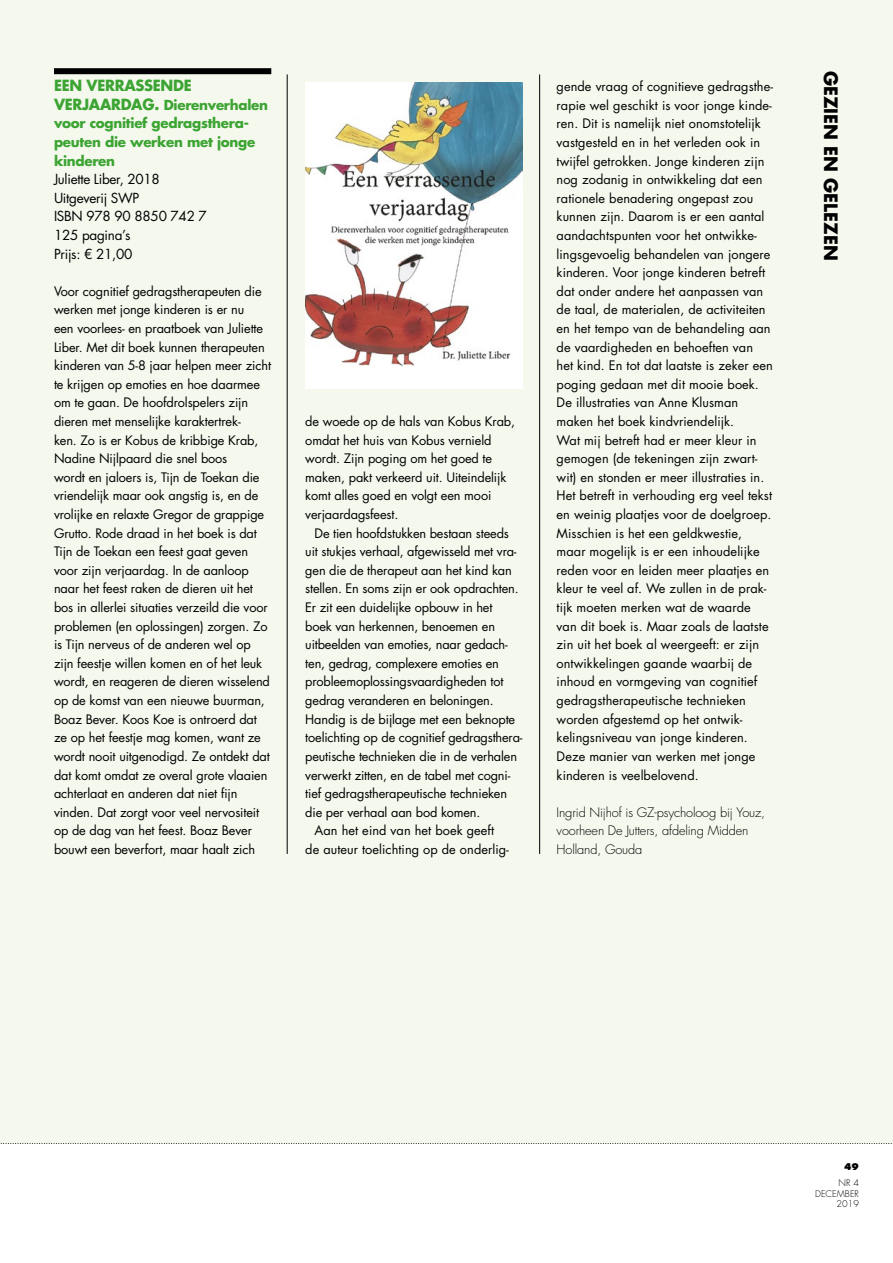
<style>
.page{position:relative;width:893px;height:1263px;background:#fff}
.page>*{position:absolute;margin:0;border:0;box-sizing:border-box;transform-origin:0 0}
.Category_rubrieknaam{font:700 18px "Futura Std";color:#000}
.Title_kop_met_balk{font:700 15px "Futura Std";letter-spacing:-.02em;color:#3ca432}
.Title_kop_met_balk-2{font:700 13.5px/18.6px "Futura Std";letter-spacing:-.02em;color:#3ca432}
.Para_boekinfo{font:13.5px "Futura Std";letter-spacing:-.02em;color:#000}
.Para_body{font:12.75px/18.6px "Futura Std";letter-spacing:-.01em;color:#000}
.Author_auteur{font:300 12.75px/18.6px "Futura Std";letter-spacing:-.01em;color:#000}
.NoXML_voetregel-rech{font:300 9px "Futura Std";color:#000}
.NoXML_paginacijfer{font:800 9px "Futura Std";color:#000}
.s1{font-size:15px}
</style>
<div class="page">
<div style="left:0;top:0;width:893px;height:1143px;background:#f4f8ed"></div>
<svg style="left:0;top:1143px;width:893px;height:1px"></svg>
<div style="left:54px;top:68px;width:217px;height:6px;background:#000"></div>
<div style="left:305px;top:82px;width:218px;height:307px;background:#fff"></div>
<img style="left:305px;top:82px;width:217px;height:285px">
<hr style="left:539px;top:74px;width:1px;height:780px;background:#000">
<hr style="left:287px;top:74px;width:1px;height:780px;background:#000">
<p class="Title_kop_met_balk" style="left:54px;top:76px;width:139px">EEN VERRASSENDE</p>
<p class="Title_kop_met_balk-2" style="left:54px;top:95px;width:216px"><span class="s1">VERJAARDAG.</span> Dierenverhalen voor cognitief gedragsthera&shy;peuten die werken met jonge kinderen</p>
<p class="Para_boekinfo" style="left:54px;top:171px;width:107px">Juliette Liber, 2018</p>
<p class="Para_boekinfo" style="left:54px;top:189px;width:87px">Uitgeverij SWP</p>
<p class="Para_boekinfo" style="left:54px;top:208px;width:154px">ISBN 978 90 8850 742 7</p>
<p class="Para_boekinfo" style="left:54px;top:226px;width:78px">125 pagina’s</p>
<p class="Para_boekinfo" style="left:54px;top:245px;width:80px">Prijs: € 21,00</p>
<p class="Para_body" style="left:54px;top:282px;width:219px">Voor cognitief gedragstherapeuten die werken met jonge kinderen is er nu<br>een voorlees- en praatboek van Juliette Liber. Met dit boek kunnen therapeuten kinderen van 5-8 jaar helpen meer zicht te krijgen op emoties en hoe daarmee om te gaan. De hoofdrolspelers zijn dieren met menselijke karaktertrek-<br>ken. Zo is er Kobus de kribbige Krab, Nadine Nijlpaard die snel boos<br>wordt en jaloers is, Tijn de Toekan die vriendelijk maar ook angstig is, en de vrolijke en relaxte Gregor de grappige Grutto. Rode draad in het boek is dat Tijn de Toekan een feest gaat geven voor zijn verjaardag. In de aanloop naar het feest raken de dieren uit het bos in allerlei situaties verzeild die voor problemen (en oplossingen) zorgen. Zo is Tijn nerveus of de anderen wel op zijn feestje willen komen en of het leuk wordt, en reageren de dieren wisselend op de komst van een nieuwe buurman, Boaz Bever. Koos Koe is ontroerd dat ze op het feestje mag komen, want ze wordt nooit uitgenodigd. Ze ontdekt dat dat komt omdat ze overal grote vlaaien achterlaat en anderen dat niet fijn vinden. Dat zorgt voor veel nervositeit op de dag van het feest. Boaz Bever bouwt een beverfort, maar haalt zich</p>
<p class="Para_body" style="left:305px;top:412px;width:211px">de woede op de hals van Kobus Krab, omdat het huis van Kobus vernield wordt. Zijn poging om het goed te maken, pakt verkeerd uit. Uiteindelijk komt alles goed en volgt een mooi verjaardagsfeest.</p>
<p class="Para_body" style="left:305px;top:524px;width:219px;text-indent:9px">De tien hoofdstukken bestaan steeds uit stukjes verhaal, afgewisseld met vra&shy;gen die de therapeut aan het kind kan stellen. En soms zijn er ook opdrachten.<br>Er zit een duidelijke opbouw in het<br>boek van herkennen, benoemen en uitbeelden van emoties, naar gedach&shy;ten, gedrag, complexere emoties en probleemoplossingsvaardigheden tot gedrag veranderen en beloningen.<br>Handig is de bijlage met een beknopte toelichting op de cognitief gedragsthera&shy;peutische technieken die in de verhalen verwerkt zitten, en de tabel met cogni&shy;tief gedragstherapeutische technieken die per verhaal aan bod komen.</p>
<p class="Para_body" style="left:305px;top:821px;width:205px;text-align:center">Aan het eind van het boek geeft<br>de auteur toelichting op de onderlig-</p>
<p class="Para_body" style="left:557px;top:77px;width:218px">gende vraag of cognitieve gedragsthe&shy;rapie wel geschikt is voor jonge kinde&shy;ren. Dit is namelijk niet onomstotelijk vastgesteld en in het verleden ook in twijfel getrokken. Jonge kinderen zijn nog zodanig in ontwikkeling dat een rationele benadering ongepast zou kunnen zijn. Daarom is er een aantal aandachtspunten voor het ontwikke&shy;lingsgevoelig behandelen van jongere kinderen. Voor jonge kinderen betreft dat onder andere het aanpassen van de taal, de materialen, de activiteiten en het tempo van de behandeling aan de vaardigheden en behoeften van<br>het kind. En tot dat laatste is zeker een poging gedaan met dit mooie boek.<br>De illustraties van Anne Klusman maken het boek kindvriendelijk.<br>Wat mij betreft had er meer kleur in gemogen (de tekeningen zijn zwart&shy;wit) en stonden er meer illustraties in.<br>Het betreft in verhouding erg veel tekst en weinig plaatjes voor de doelgroep.<br>Misschien is het een geldkwestie, maar mogelijk is er een inhoudelijke reden voor en leiden meer plaatjes en kleur te veel af. We zullen in de prak&shy;tijk moeten merken wat de waarde van dit boek is. Maar zoals de laatste zin uit het boek al weergeeft: er zijn ontwikkelingen gaande waarbij de inhoud en vormgeving van cognitief gedragstherapeutische technieken worden afgestemd op het ontwik&shy;kelingsniveau van jonge kinderen.<br>Deze manier van werken met jonge kinderen is veelbelovend.</p>
<p class="Author_auteur" style="left:557px;top:803px;width:210px">Ingrid Nijhof is GZ-psycholoog bij Youz, voorheen De Jutters, afdeling Midden<br>Holland, Gouda</p>
<p class="Category_rubrieknaam" style="left:843px;top:71px;width:191px;rotate:90deg">GEZIEN EN GELEZEN</p>
<p class="NoXML_paginacijfer" style="left:844px;top:1161px;width:16px">49</p>
<p class="NoXML_voetregel-rech" style="left:839px;top:1177px;width:22px">NR 4</p>
<p class="NoXML_voetregel-rech" style="left:815px;top:1188px;width:7px">dece</p>
<p class="NoXML_voetregel-rech" style="left:837px;top:1188px;width:19px">mber</p>
<p class="NoXML_voetregel-rech" style="left:837px;top:1198px;width:24px">2019</p>
</div>
